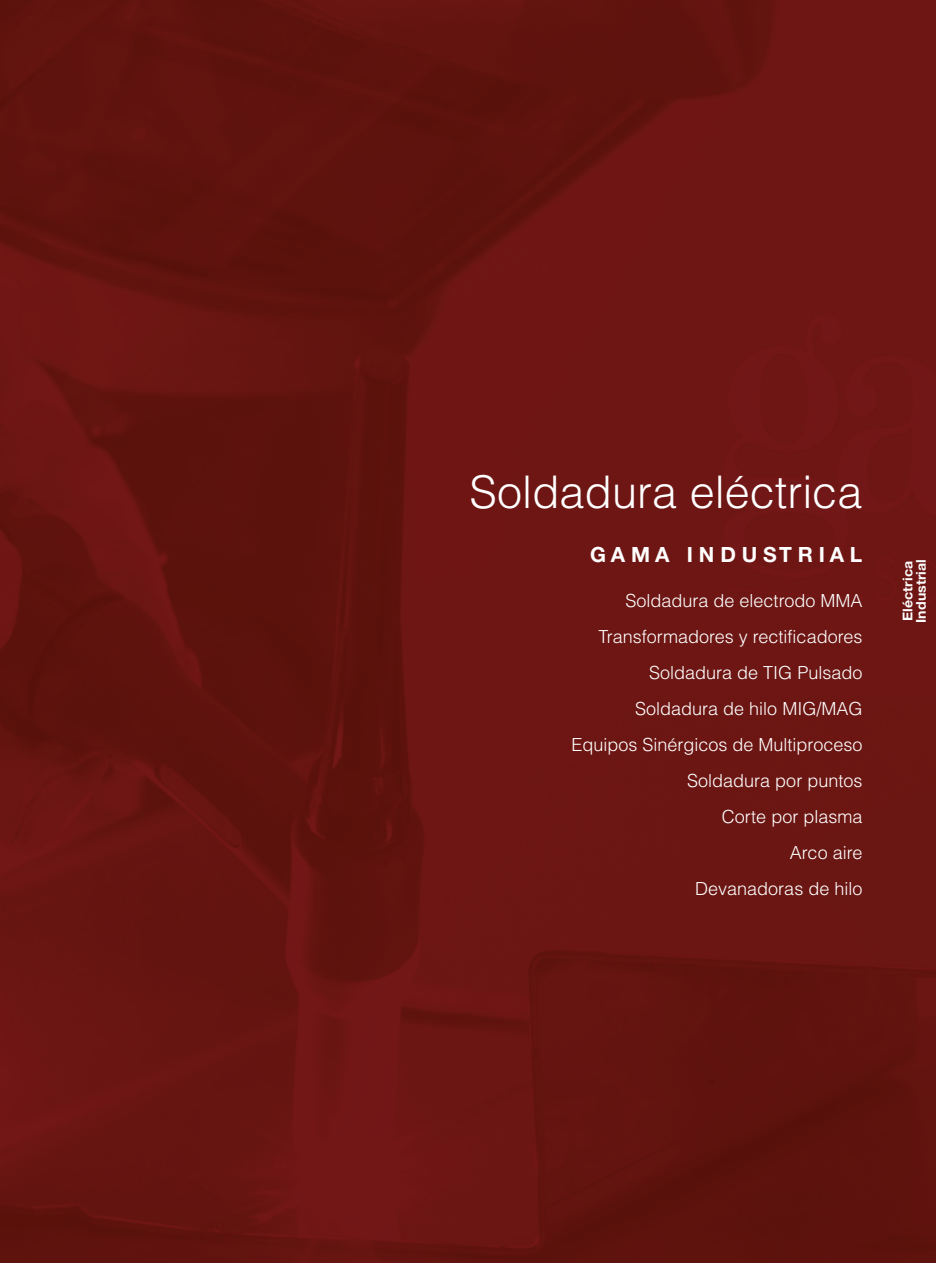
<style>
.page{position:relative;width:936px;height:1263px;background:#fff}
.page>*{position:absolute;margin:0;border:0;box-sizing:border-box;transform-origin:0 0}
.t1{font:300 45px "Helvetica";color:#fff}
.t2{font:700 21px "Helvetica Neue CE";color:#fff}
.t3{font:300 18px/36px "Helvetica";color:#fff;text-align:right}
.t4{font:700 13.5px/13.5px "Helvetica Neue CE";color:#fff;scale:1.05 1}
</style>
<div class="page">
<img style="left:0;top:0;width:935px;height:1263px">
<h1 class="t1" style="left:469px;top:464px;width:394px">Soldadura eléctrica</h1>
<p class="t2" style="left:590px;top:542px;width:274px">G A M A I N D U S T R I A L</p>
<p class="t3" style="left:571px;top:583px;width:292px">Soldadura de electrodo MMA<br>Transformadores y rectificadores<br>Soldadura de TIG Pulsado<br>Soldadura de hilo MIG/MAG<br>Equipos Sinérgicos de Multiproceso<br>Soldadura por puntos<br>Corte por plasma<br>Arco aire<br>Devanadoras de hilo</p>
<p class="t4" style="left:900px;top:623px;width:62px;rotate:-90deg">Eléctrica<br>Industrial</p>
</div>
